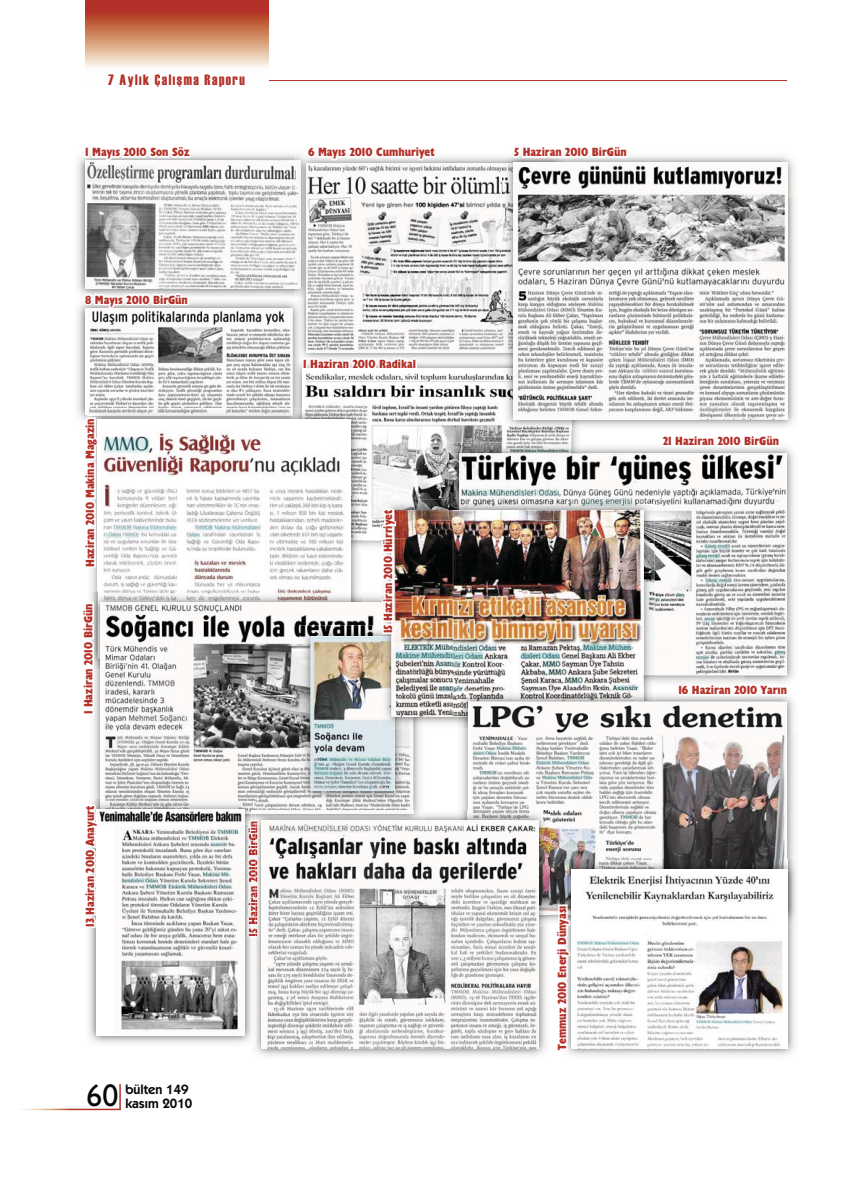
<style>
.page{position:relative;width:851px;height:1191px;background:#fff}
.page>*{position:absolute;margin:0;border:0;box-sizing:border-box;transform-origin:0 0}
.t1{font:31.5px "Humanist 521 BT";color:#040809}
.t2{font:15px "Haettenschweiler";letter-spacing:.1em;color:#b33129}
.t3{font:600 13.5px/13.5px "Kabel IT Cby BT";color:#040809}
.t4{font:700 condensed 12px "Humanist 521 BT Xtra";color:#b33129}
</style>
<div class="page">
<hr style="left:161px;top:80px;width:626px;height:1px;background:#b33129">
<svg style="left:85px;top:0;width:183px;height:81px"></svg>
<hr style="left:119px;top:1084px;width:2px;height:26px;background:#b33129">
<hr style="left:20px;top:1109px;width:101px;height:1px;background:#fff">
<img style="left:303px;top:157px;width:200px;height:211px">
<img style="left:571px;top:430px;width:7px;height:13px">
<img style="left:362px;top:540px;width:17px;height:7px">
<img style="left:305px;top:373px;width:265px;height:161px">
<img style="left:77px;top:154px;width:218px;height:143px">
<img style="left:85px;top:161px;width:210px;height:128px">
<svg style="left:90px;top:154px;width:104px;height:20px"></svg>
<img style="left:295px;top:154px;width:11px;height:146px">
<img style="left:306px;top:164px;width:197px;height:188px">
<svg style="left:304px;top:154px;width:134px;height:22px"></svg>
<img style="left:77px;top:301px;width:218px;height:115px">
<img style="left:292px;top:357px;width:10px;height:52px">
<svg style="left:295px;top:297px;width:8px;height:3px"></svg>
<img style="left:85px;top:308px;width:207px;height:107px">
<svg style="left:82px;top:286px;width:108px;height:37px"></svg>
<img style="left:351px;top:551px;width:7px;height:40px">
<svg style="left:351px;top:540px;width:11px;height:11px"></svg>
<img style="left:303px;top:409px;width:59px;height:131px">
<img style="left:91px;top:570px;width:6px;height:21px">
<img style="left:87px;top:409px;width:204px;height:10px">
<svg style="left:291px;top:409px;width:12px;height:10px"></svg>
<img style="left:103px;top:419px;width:248px;height:172px">
<svg style="left:79px;top:416px;width:23px;height:154px"></svg>
<svg style="left:295px;top:352px;width:121px;height:23px"></svg>
<img style="left:93px;top:669px;width:7px;height:130px">
<img style="left:413px;top:728px;width:8px;height:82px">
<img style="left:90px;top:591px;width:272px;height:78px">
<img style="left:98px;top:625px;width:2px;height:33px">
<img style="left:100px;top:602px;width:312px;height:208px">
<img style="left:300px;top:625px;width:80px;height:44px">
<img style="left:300px;top:669px;width:52px;height:133px">
<img style="left:352px;top:728px;width:54px;height:74px">
<img style="left:310px;top:636px;width:85px;height:155px">
<svg style="left:90px;top:601px;width:7px;height:109px"></svg>
<img style="left:568px;top:156px;width:228px;height:42px">
<img style="left:581px;top:198px;width:216px;height:229px">
<img style="left:503px;top:363px;width:78px;height:67px">
<img style="left:503px;top:368px;width:68px;height:62px">
<img style="left:503px;top:156px;width:65px;height:207px">
<img style="left:503px;top:164px;width:10px;height:188px">
<img style="left:513px;top:163px;width:274px;height:256px">
<svg style="left:511px;top:155px;width:118px;height:6px"></svg>
<img style="left:581px;top:447px;width:213px;height:44px">
<img style="left:744px;top:491px;width:50px;height:190px">
<svg style="left:571px;top:443px;width:10px;height:10px"></svg>
<img style="left:448px;top:443px;width:123px;height:56px">
<img style="left:459px;top:453px;width:328px;height:222px">
<svg style="left:657px;top:447px;width:124px;height:3px"></svg>
<img style="left:380px;top:499px;width:68px;height:11px">
<img style="left:413px;top:717px;width:11px;height:11px">
<img style="left:380px;top:633px;width:26px;height:95px">
<img style="left:380px;top:636px;width:15px;height:92px">
<svg style="left:643px;top:675px;width:11px;height:11px"></svg>
<svg style="left:448px;top:499px;width:11px;height:11px"></svg>
<img style="left:459px;top:499px;width:195px;height:44px">
<img style="left:643px;top:543px;width:11px;height:132px">
<img style="left:391px;top:510px;width:252px;height:207px">
<img style="left:379px;top:506px;width:33px;height:127px">
<img style="left:461px;top:728px;width:7px;height:82px">
<img style="left:654px;top:695px;width:141px;height:37px">
<img style="left:787px;top:732px;width:8px;height:127px">
<img style="left:457px;top:691px;width:197px;height:37px">
<img style="left:457px;top:691px;width:186px;height:26px">
<img style="left:468px;top:701px;width:319px;height:201px">
<svg style="left:678px;top:681px;width:111px;height:25px"></svg>
<img style="left:88px;top:825px;width:163px;height:219px">
<img style="left:100px;top:799px;width:155px;height:15px">
<img style="left:96px;top:809px;width:148px;height:227px">
<svg style="left:88px;top:802px;width:26px;height:135px"></svg>
<img style="left:570px;top:925px;width:225px;height:133px">
<img style="left:787px;top:859px;width:9px;height:66px">
<img style="left:561px;top:859px;width:226px;height:43px">
<img style="left:571px;top:870px;width:216px;height:179px">
<svg style="left:549px;top:902px;width:38px;height:151px"></svg>
<div style="left:558px;top:904px;width:9px;height:6px;border:3px solid #fff"></div>
<img style="left:255px;top:814px;width:244px;height:242px">
<img style="left:499px;top:925px;width:49px;height:131px">
<img style="left:259px;top:810px;width:165px;height:15px">
<img style="left:259px;top:810px;width:154px;height:4px">
<img style="left:457px;top:810px;width:92px;height:115px">
<img style="left:468px;top:810px;width:81px;height:105px">
<svg style="left:247px;top:810px;width:12px;height:128px"></svg>
<img style="left:251px;top:853px;width:4px;height:75px">
<img style="left:262px;top:821px;width:276px;height:228px">
<p class="t2" style="left:108px;top:71px;width:138px">7 Aylık Çalışma Raporu</p>
<p class="t4" style="left:85px;top:148px;width:106px">1 Mayıs 2010 Son Söz</p>
<p class="t4" style="left:308px;top:148px;width:128px">6 Mayıs 2010 Cumhuriyet</p>
<p class="t4" style="left:85px;top:295px;width:104px">8 Mayıs 2010 BirGün</p>
<p class="t4" style="left:86px;top:567px;width:151px;rotate:-90deg">Haziran 2010 Makina Magazin</p>
<p class="t4" style="left:84px;top:714px;width:112px;rotate:-90deg">1 Haziran 2010 BirGün</p>
<p class="t4" style="left:86px;top:927px;width:122px;rotate:-90deg">13 Haziran 2010 Anayurt</p>
<h1 class="t1" style="left:86px;top:1085px;width:33px">60</h1>
<p class="t3" style="left:125px;top:1083px;width:68px">bülten 149 kasım 2010</p>
<p class="t4" style="left:303px;top:360px;width:114px">1 Haziran 2010 Radikal</p>
<p class="t4" style="left:384px;top:633px;width:125px;rotate:-90deg">15 Haziran 2010 Hürriyet</p>
<p class="t4" style="left:514px;top:148px;width:114px">5 Haziran 2010 BirGün</p>
<p class="t4" style="left:663px;top:437px;width:118px">21 Haziran 2010 BirGün</p>
<p class="t4" style="left:558px;top:1050px;width:146px;rotate:-90deg">Temmuz 2010 Enerji Dünyası</p>
<p class="t4" style="left:678px;top:686px;width:110px">16 Haziran 2010 Yarın</p>
</div>
